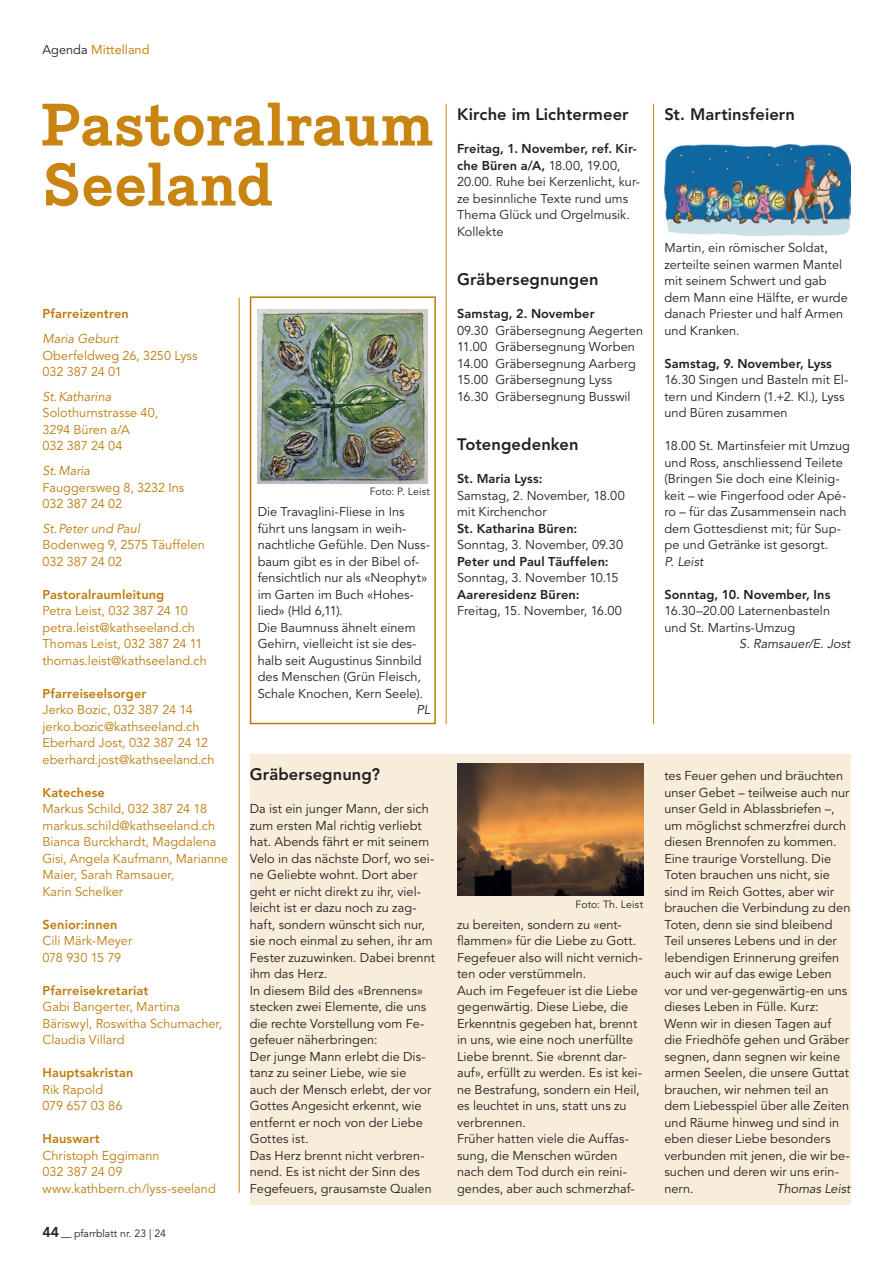
<style>
.page{position:relative;width:893px;height:1263px;background:#fff}
.page>*{position:absolute;margin:0;border:0;box-sizing:border-box;transform-origin:0 0}
.t1{font:700 57px/60px "Piek";letter-spacing:-.01em;color:#c98411}
.t2{font:800 16.5px "Avenir LT Std";letter-spacing:.01em;color:#231f20}
.t3{font:12.75px/16.5px "Avenir LT Std";letter-spacing:.005em;color:#231f20}
.t4{font:12.75px/16.5px "Avenir LT Std";color:#bd7b0e}
.t5{font:800 12.75px "Avenir LT Std";letter-spacing:.01em;color:#231f20}
.t6{font:800 12.75px "Avenir LT Std";letter-spacing:.01em;color:#bd7b0e}
.t7{font:italic 12.75px "Avenir LT Std";color:#bd7b0e}
.t8{font:italic 12.75px "Avenir LT Std";color:#231f20}
.t9{font:12.75px "Avenir LT Std";color:#c98411}
.t10{font:10.5px "Avenir LT Std";letter-spacing:.005em;color:#231f20}
.s1{color:#231f20}
.s2{font-weight:800;font-size:14.25px}
.s3{font-weight:800}
</style>
<div class="page">
<img style="left:664px;top:145px;width:186px;height:91px">
<hr style="left:239px;top:298px;width:1px;height:895px;background:#c98411">
<hr style="left:653px;top:104px;width:1px;height:620px;background:#c98411">
<hr style="left:446px;top:104px;width:1px;height:620px;background:#c98411">
<img style="left:258px;top:310px;width:170px;height:173px">
<div style="left:250px;top:296px;width:186px;height:428px;border:2px solid #bd7b0e"></div>
<div style="left:250px;top:755px;width:600px;height:450px;background:#f7edda"></div>
<img style="left:457px;top:764px;width:186px;height:132px">
<p class="t9" style="left:43px;top:42px;width:108px"><span class="s1">Agenda</span> Mittelland</p>
<h1 class="t1" style="left:40px;top:96px;width:395px">Pastoralraum<br>Seeland</h1>
<p class="t6" style="left:43px;top:306px;width:88px">Pfarreizentren</p>
<p class="t7" style="left:43px;top:331px;width:77px">Maria Geburt</p>
<p class="t4" style="left:43px;top:347px;width:157px">Oberfeldweg 26, 3250 Lyss<br>032 387 24 01</p>
<p class="t7" style="left:43px;top:389px;width:70px">St.Katharina</p>
<p class="t4" style="left:43px;top:405px;width:117px">Solothurnstrasse 40,<br>3294 Büren a/A<br>032 387 24 04</p>
<p class="t7" style="left:43px;top:463px;width:49px">St.Maria</p>
<p class="t4" style="left:43px;top:479px;width:143px">Fauggersweg 8, 3232 Ins<br>032 387 24 02</p>
<p class="t7" style="left:43px;top:521px;width:99px">St.Peter und Paul</p>
<p class="t4" style="left:43px;top:537px;width:164px">Bodenweg 9, 2575 Täuffelen<br>032 387 24 02</p>
<p class="t6" style="left:43px;top:587px;width:123px">Pastoralraumleitung</p>
<p class="t4" style="left:43px;top:603px;width:166px">Petra Leist, 032 387 24 10 petra.leist@kathseeland.ch<br>Thomas Leist, 032 387 24 11 thomas.leist@kathseeland.ch</p>
<p class="t6" style="left:43px;top:686px;width:105px">Pfarreiseelsorger</p>
<p class="t4" style="left:43px;top:702px;width:174px">Jerko Bozic, 032 387 24 14 jerko.bozic@kathseeland.ch<br>Eberhard Jost, 032 387 24 12 eberhard.jost@kathseeland.ch</p>
<p class="t6" style="left:43px;top:785px;width:64px">Katechese</p>
<p class="t4" style="left:43px;top:801px;width:187px">Markus Schild, 032 387 24 18 markus.schild@kathseeland.ch<br>Bianca Burckhardt, Magdalena<br>Gisi, Angela Kaufmann, Marianne<br>Maier, Sarah Ramsauer,<br>Karin Schelker</p>
<p class="t6" style="left:43px;top:917px;width:77px">Senior:innen</p>
<p class="t4" style="left:43px;top:933px;width:91px">Cili Märk-Meyer<br>078 930 15 79</p>
<p class="t6" style="left:43px;top:983px;width:107px">Pfarreisekretariat</p>
<p class="t4" style="left:43px;top:999px;width:181px">Gabi Bangerter, Martina<br>Bäriswyl, Roswitha Schumacher,<br>Claudia Villard</p>
<p class="t6" style="left:43px;top:1065px;width:93px">Hauptsakristan</p>
<p class="t4" style="left:43px;top:1081px;width:81px">Rik Rapold<br>079 657 03 86</p>
<p class="t6" style="left:43px;top:1131px;width:59px">Hauswart</p>
<p class="t4" style="left:43px;top:1147px;width:175px">Christoph Eggimann<br>032 387 24 09 www.kathbern.ch/lyss-seeland</p>
<p class="t10" style="left:43px;top:1228px;width:125px"><span class="s2">44</span> — pfarrblatt nr. 23 | 24</p>
<p class="t10" style="left:370px;top:486px;width:62px">Foto: P. Leist</p>
<p class="t3" style="left:258px;top:504px;width:174px">Die Travaglini-Fliese in Ins führt uns langsam in weih&shy;nachtliche Gefühle. Den Nuss&shy;baum gibt es in der Bibel of&shy;fensichtlich nur als «Neophyt» im Garten im Buch «Hohes&shy;lied» (Hld 6,11).<br>Die Baumnuss ähnelt einem<br>Gehirn, vielleicht ist sie des&shy;halb seit Augustinus Sinnbild des Menschen (Grün Fleisch,<br>Schale Knochen, Kern Seele).</p>
<p class="t8" style="left:417px;top:702px;width:15px">PL</p>
<p class="t2" style="left:250px;top:765px;width:132px">Gräbersegnung?</p>
<p class="t3" style="left:250px;top:801px;width:187px">Da ist ein junger Mann, der sich zum ersten Mal richtig verliebt hat. Abends fährt er mit seinem<br>Velo in das nächste Dorf, wo sei&shy;ne Geliebte wohnt. Dort aber geht er nicht direkt zu ihr, viel&shy;leicht ist er dazu noch zu zag&shy;haft, sondern wünscht sich nur, sie noch einmal zu sehen, ihr am<br>Fester zuzuwinken. Dabei brennt ihm das Herz.<br>In diesem Bild des «Brennens» stecken zwei Elemente, die uns die rechte Vorstellung vom Fe&shy;gefeuer näherbringen:<br>Der junge Mann erlebt die Dis&shy;tanz zu seiner Liebe, wie sie auch der Mensch erlebt, der vor<br>Gottes Angesicht erkennt, wie entfernt er noch von der Liebe<br>Gottes ist.<br>Das Herz brennt nicht verbren&shy;nend. Es ist nicht der Sinn des<br>Fegefeuers, grausamste Qualen</p>
<p class="t2" style="left:457px;top:105px;width:173px">Kirche im Lichtermeer</p>
<p class="t3" style="left:457px;top:141px;width:184px"><span class="s3">Freitag, 1. November, ref. Kir&shy;che Büren a/A,</span> 18.00, 19.00,<br>20.00. Ruhe bei Kerzenlicht, kur&shy;ze besinnliche Texte rund ums<br>Thema Glück und Orgelmusik.<br>Kollekte</p>
<p class="t2" style="left:457px;top:270px;width:143px">Gräbersegnungen</p>
<p class="t5" style="left:457px;top:306px;width:139px">Samstag, 2. November</p>
<p class="t3" style="left:457px;top:322px;width:187px">09.30 Gräbersegnung Aegerten<br>11.00 Gräbersegnung Worben<br>14.00 Gräbersegnung Aarberg<br>15.00 Gräbersegnung Lyss<br>16.30 Gräbersegnung Busswil</p>
<p class="t2" style="left:457px;top:435px;width:123px">Totengedenken</p>
<p class="t5" style="left:457px;top:471px;width:87px">St. Maria Lyss:</p>
<p class="t3" style="left:457px;top:487px;width:169px">Samstag, 2. November, 18.00 mit Kirchenchor</p>
<p class="t5" style="left:457px;top:521px;width:122px">St. Katharina Büren:</p>
<p class="t3" style="left:457px;top:537px;width:167px">Sonntag, 3. November, 09.30</p>
<p class="t5" style="left:457px;top:554px;width:153px">Peter und Paul Täuffelen:</p>
<p class="t3" style="left:457px;top:570px;width:163px">Sonntag, 3. November 10.15</p>
<p class="t5" style="left:457px;top:587px;width:124px">Aareresidenz Büren:</p>
<p class="t3" style="left:457px;top:603px;width:166px">Freitag, 15. November, 16.00</p>
<p class="t2" style="left:664px;top:105px;width:132px">St. Martinsfeiern</p>
<p class="t3" style="left:664px;top:240px;width:185px">Martin, ein römischer Soldat, zerteilte seinen warmen Mantel mit seinem Schwert und gab dem Mann eine Hälfte, er wurde danach Priester und half Armen und Kranken.</p>
<p class="t5" style="left:664px;top:356px;width:169px">Samstag, 9. November, Lyss</p>
<p class="t3" style="left:664px;top:372px;width:185px">16.30 Singen und Basteln mit El&shy;tern und Kindern (1.+2. Kl.), Lyss und Büren zusammen</p>
<p class="t3" style="left:664px;top:438px;width:187px">18.00 St. Martinsfeier mit Umzug und Ross, anschliessend Teilete (Bringen Sie doch eine Kleinig&shy;keit – wie Fingerfood oder Apé&shy;ro – für das Zusammensein nach dem Gottesdienst mit; für Sup&shy;pe und Getränke ist gesorgt.</p>
<p class="t8" style="left:664px;top:554px;width:40px">P. Leist</p>
<p class="t5" style="left:664px;top:587px;width:167px">Sonntag, 10. November, Ins</p>
<p class="t3" style="left:664px;top:603px;width:167px">16.30–20.00 Laternenbasteln und St. Martins-Umzug</p>
<p class="t8" style="left:739px;top:636px;width:113px">S. Ramsauer/E. Jost</p>
<p class="t10" style="left:575px;top:898px;width:69px">Foto: Th. Leist</p>
<p class="t3" style="left:457px;top:916px;width:187px">zu bereiten, sondern zu «ent&shy;flammen» für die Liebe zu Gott.<br>Fegefeuer also will nicht vernich&shy;ten oder verstümmeln.<br>Auch im Fegefeuer ist die Liebe gegenwärtig. Diese Liebe, die<br>Erkenntnis gegeben hat, brennt in uns, wie eine noch unerfüllte<br>Liebe brennt. Sie «brennt dar&shy;auf», erfüllt zu werden. Es ist kei&shy;ne Bestrafung, sondern ein Heil, es leuchtet in uns, statt uns zu verbrennen.<br>Früher hatten viele die Auffas&shy;sung, die Menschen würden nach dem Tod durch ein reini&shy;gendes, aber auch schmerzhaf-</p>
<p class="t3" style="left:664px;top:768px;width:188px">tes Feuer gehen und bräuchten unser Gebet – teilweise auch nur unser Geld in Ablassbriefen –, um möglichst schmerzfrei durch diesen Brennofen zu kommen.<br>Eine traurige Vorstellung. Die<br>Toten brauchen uns nicht, sie sind im Reich Gottes, aber wir brauchen die Verbindung zu den<br>Toten, denn sie sind bleibend<br>Teil unseres Lebens und in der lebendigen Erinnerung greifen auch wir auf das ewige Leben vor und ver-gegenwärtig-en uns dieses Leben in Fülle. Kurz:<br>Wenn wir in diesen Tagen auf die Friedhöfe gehen und Gräber segnen, dann segnen wir keine armen Seelen, die unsere Guttat brauchen, wir nehmen teil an dem Liebesspiel über alle Zeiten und Räume hinweg und sind in eben dieser Liebe besonders verbunden mit jenen, die wir be&shy;suchen und deren wir uns erin&shy;nern.</p>
<p class="t8" style="left:776px;top:1181px;width:75px">Thomas Leist</p>
</div>
